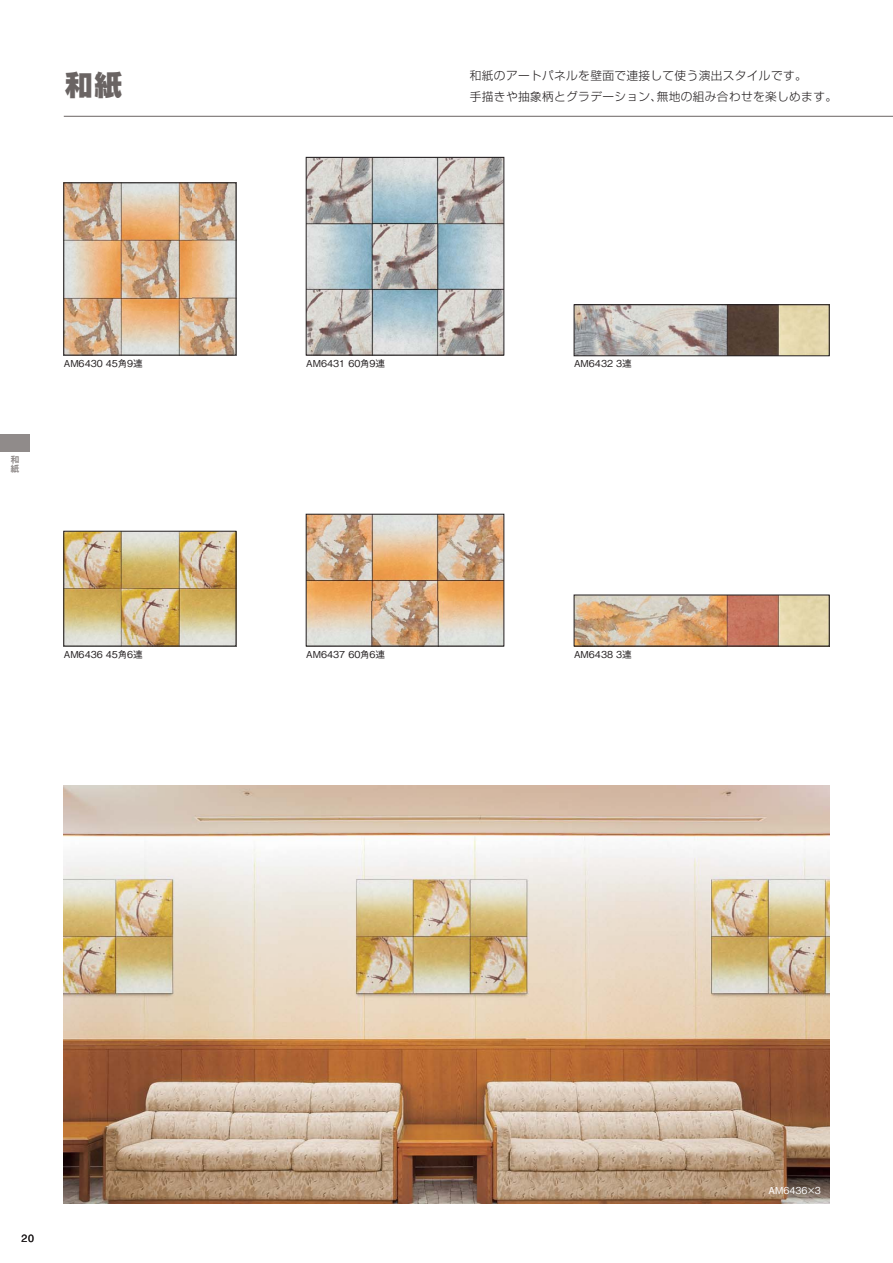
<style>
.page{position:relative;width:893px;height:1263px;background:#fff}
.page>*{position:absolute;margin:0;border:0;box-sizing:border-box;transform-origin:0 0}
.t1{font:29.7px "Rodin Pro EB 90 pv RKSJ H";color:#6a6463}
.t2{font:11.7px "Shin Go Pro Light 90 pv RKSJ H";letter-spacing:.03em;color:#231f20}
.t3{font:10.65px "Helvetica LT Std";color:#231f20}
.t4{font:9.6px "Gothic BBB Pr 6 Medium 90 pv RKSJ H";color:#231f20}
.t5{font:9.6px "Gothic BBB Pr 6 Medium 90 pv RKSJ H";color:#fff}
.t6{font:9px/8.7px "Rodin Pro B 90 pv RKSJ V";color:#908b8a}
</style>
<div class="page">
<img style="left:64px;top:785px;width:765px;height:418px">
<img style="left:576px;top:307px;width:251px;height:47px">
<div style="left:574px;top:305px;width:255px;height:51px;border:1px solid #231f20"></div>
<img style="left:308px;top:159px;width:194px;height:194px">
<div style="left:306px;top:157px;width:198px;height:198px;border:1px solid #231f20"></div>
<img style="left:66px;top:533px;width:168px;height:111px">
<div style="left:64px;top:531px;width:172px;height:115px;border:1px solid #231f20"></div>
<img style="left:308px;top:516px;width:194px;height:128px">
<div style="left:306px;top:514px;width:198px;height:132px;border:1px solid #231f20"></div>
<img style="left:576px;top:597px;width:251px;height:47px">
<img style="left:66px;top:185px;width:168px;height:168px">
<div style="left:0;top:434px;width:30px;height:17px;background:#908b8a"></div>
<hr style="left:64px;top:116px;width:829px;height:1px;background:#6a6463">
<h1 class="t1" style="left:64px;top:74px;width:61px">和紙</h1>
<p class="t2" style="left:470px;top:72px;width:338px">和紙のアートパネルを壁面で連接して使う演出スタイルです。</p>
<p class="t2" style="left:470px;top:92px;width:369px">手描きや抽象柄とグラデーション、無地の組み合わせを楽しめます。</p>
<p class="t6" style="left:10px;top:457px;width:10px">和紙</p>
<p class="t4" style="left:64px;top:360px;width:80px">AM6430 45角9連</p>
<p class="t4" style="left:306px;top:360px;width:80px">AM6431 60角9連</p>
<p class="t4" style="left:574px;top:360px;width:59px">AM6432 3連</p>
<p class="t4" style="left:64px;top:651px;width:80px">AM6436 45角6連</p>
<p class="t4" style="left:306px;top:651px;width:80px">AM6437 60角6連</p>
<p class="t4" style="left:574px;top:651px;width:59px">AM6438 3連</p>
<p class="t3" style="left:21px;top:1234px;width:14px">20</p>
<p class="t5" style="left:769px;top:1186px;width:54px">AM6436×3</p>
</div>
